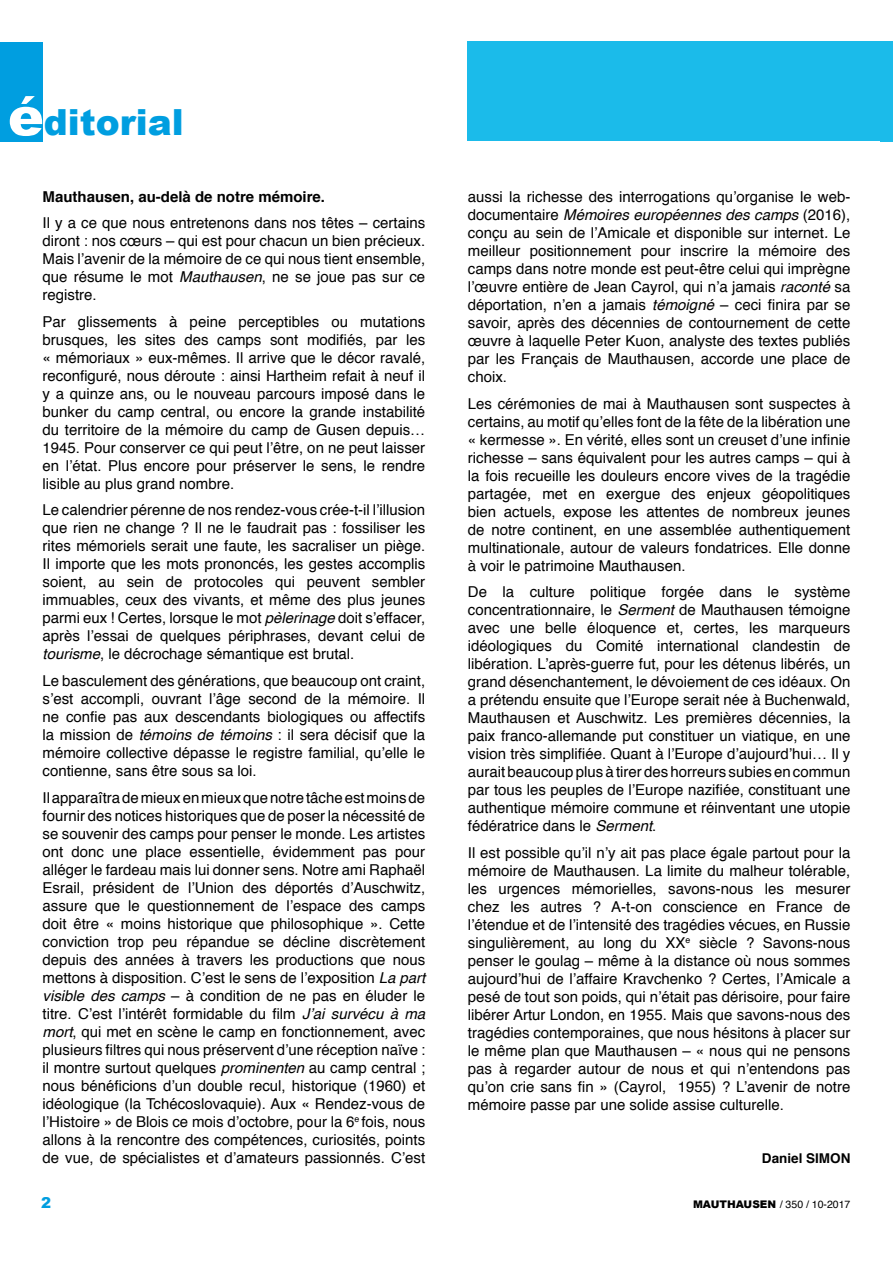
<style>
.page{position:relative;width:893px;height:1263px;background:#fff}
.page>*{position:absolute;margin:0;border:0;box-sizing:border-box;transform-origin:0 0}
.t1{font:900 36px "Arial";color:#009ee0}
.t2{font:15px/18px "Helvetica";color:#000;text-align:justify}
.t3{font:700 15px "Helvetica";color:#000}
.t4{font:900 15px "Arial";color:#009ee0}
.t5{font:700 13.5px "Helvetica";color:#000}
.t6{font:10.5px "Helvetica";color:#000}
.s1{font-size:54px;color:#fff}
.s2{font-style:italic}
.s3{font-family:"Arial";font-weight:900}
</style>
<div class="page">
<div style="left:880px;top:42px;width:13px;height:100px;background:#1bbbea"></div>
<div style="left:468px;top:41px;width:425px;height:100px;background:#1bbbea"></div>
<div style="left:0;top:43px;width:42px;height:99px;background:#009ee0"></div>
<h1 class="t1" style="left:8px;top:96px;width:177px"><span class="s1">é</span>ditorial</h1>
<p class="t3" style="left:43px;top:184px;width:284px">Mauthausen, au-delà de notre mémoire.</p>
<p class="t2" style="left:43px;top:215px;width:384px">Il y a ce que nous entretenons dans nos têtes – certains diront : nos cœurs – qui est pour chacun un bien précieux.<br>Mais l’avenir de la mémoire de ce qui nous tient ensemble, que résume le mot <span class="s2">Mauthausen</span>, ne se joue pas sur ce registre.</p>
<p class="t2" style="left:43px;top:313px;width:384px">Par glissements à peine perceptibles ou mutations brusques, les sites des camps sont modifiés, par les « mémoriaux » eux-mêmes. Il arrive que le décor ravalé, reconfiguré, nous déroute : ainsi Hartheim refait à neuf il y a quinze ans, ou le nouveau parcours imposé dans le bunker du camp central, ou encore la grande instabilité du territoire de la mémoire du camp de Gusen depuis… 1945. Pour conserver ce qui peut l’être, on ne peut laisser en l’état. Plus encore pour préserver le sens, le rendre lisible au plus grand nombre.</p>
<p class="t2" style="left:43px;top:502px;width:384px">Le calendrier pérenne de nos rendez-vous crée-t-il l’illusion que rien ne change ? Il ne le faudrait pas : fossiliser les rites mémoriels serait une faute, les sacraliser un piège.<br>Il importe que les mots prononcés, les gestes accomplis soient, au sein de protocoles qui peuvent sembler immuables, ceux des vivants, et même des plus jeunes parmi eux ! Certes, lorsque le mot <span class="s2">pèlerinage</span> doit s’effacer, après l’essai de quelques périphrases, devant celui de <span class="s2">tourisme</span>, le décrochage sémantique est brutal.</p>
<p class="t2" style="left:43px;top:672px;width:384px">Le basculement des générations, que beaucoup ont craint, s’est accompli, ouvrant l’âge second de la mémoire. Il ne confie pas aux descendants biologiques ou affectifs la mission de <span class="s2">témoins de témoins</span> : il sera décisif que la mémoire collective dépasse le registre familial, qu’elle le contienne, sans être sous sa loi.</p>
<p class="t2" style="left:43px;top:789px;width:384px">Il apparaîtra de mieux en mieux que notre tâche est moins de fournir des notices historiques que de poser la nécessité de se souvenir des camps pour penser le monde. Les artistes ont donc une place essentielle, évidemment pas pour alléger le fardeau mais lui donner sens. Notre ami Raphaël Esrail, président de l’Union des déportés d’Auschwitz, assure que le questionnement de l’espace des camps doit être « moins historique que philosophique ». Cette conviction trop peu répandue se décline discrètement depuis des années à travers les productions que nous mettons à disposition. C’est le sens de l’exposition <span class="s2">La part visible des camps</span> – à condition de ne pas en éluder le titre. C’est l’intérêt formidable du film <span class="s2">J’ai survécu à ma mort</span>, qui met en scène le camp en fonctionnement, avec plusieurs filtres qui nous préservent d’une réception naïve : il montre surtout quelques <span class="s2">prominenten</span> au camp central ; nous bénéficions d’un double recul, historique (1960) et idéologique (la Tchécoslovaquie). Aux « Rendez-vous de l’Histoire » de Blois ce mois d’octobre, pour la 6<sup>e</sup> fois, nous allons à la rencontre des compétences, curiosités, points de vue, de spécialistes et d’amateurs passionnés. C’est</p>
<p class="t2" style="left:468px;top:188px;width:384px">aussi la richesse des interrogations qu’organise le web&shy;documentaire <span class="s2">Mémoires européennes des camps</span> (2016), conçu au sein de l’Amicale et disponible sur internet<span class="s2">.</span> Le meilleur positionnement pour inscrire la mémoire des camps dans notre monde est peut-être celui qui imprègne l’œuvre entière de Jean Cayrol, qui n’a jamais <span class="s2">raconté</span> sa déportation, n’en a jamais <span class="s2">témoigné</span> – ceci finira par se savoir, après des décennies de contournement de cette œuvre à laquelle Peter Kuon, analyste des textes publiés par les Français de Mauthausen, accorde une place de choix.</p>
<p class="t2" style="left:468px;top:395px;width:384px">Les cérémonies de mai à Mauthausen sont suspectes à certains, au motif qu’elles font de la fête de la libération une « kermesse ». En vérité, elles sont un creuset d’une infinie richesse – sans équivalent pour les autres camps – qui à la fois recueille les douleurs encore vives de la tragédie partagée, met en exergue des enjeux géopolitiques bien actuels, expose les attentes de nombreux jeunes de notre continent, en une assemblée authentiquement multinationale, autour de valeurs fondatrices. Elle donne à voir le patrimoine Mauthausen.</p>
<p class="t2" style="left:468px;top:583px;width:384px">De la culture politique forgée dans le système concentrationnaire, le <span class="s2">Serment</span> de Mauthausen témoigne avec une belle éloquence et, certes, les marqueurs idéologiques du Comité international clandestin de libération. L’après-guerre fut, pour les détenus libérés, un grand désenchantement, le dévoiement de ces idéaux. On a prétendu ensuite que l’Europe serait née à Buchenwald, Mauthausen et Auschwitz. Les premières décennies, la paix franco-allemande put constituer un viatique, en une vision très simplifiée. Quant à l’Europe d’aujourd’hui… Il y aurait beaucoup plus à tirer des horreurs subies en commun par tous les peuples de l’Europe nazifiée, constituant une authentique mémoire commune et réinventant une utopie fédératrice dans le <span class="s2">Serment</span>.</p>
<p class="t2" style="left:468px;top:844px;width:384px">Il est possible qu’il n’y ait pas place égale partout pour la mémoire de Mauthausen. La limite du malheur tolérable, les urgences mémorielles, savons-nous les mesurer chez les autres ? A-t-on conscience en France de l’étendue et de l’intensité des tragédies vécues, en Russie singulièrement, au long du XX<sup>e</sup> siècle ? Savons-nous penser le goulag – même à la distance où nous sommes aujourd’hui de l’affaire Kravchenko ? Certes, l’Amicale a pesé de tout son poids, qui n’était pas dérisoire, pour faire libérer Artur London, en 1955. Mais que savons-nous des tragédies contemporaines, que nous hésitons à placer sur le même plan que Mauthausen – « nous qui ne pensons pas à regarder autour de nous et qui n’entendons pas qu’on crie sans fin » (Cayrol, 1955) ? L’avenir de notre mémoire passe par une solide assise culturelle.</p>
<p class="t5" style="left:762px;top:1147px;width:90px">Daniel SIMON</p>
<p class="t4" style="left:41px;top:1191px;width:12px">2</p>
<p class="t6" style="left:693px;top:1196px;width:159px"><span class="s3">MAUTHAUSEN</span> / 350 / 10-2017</p>
</div>
